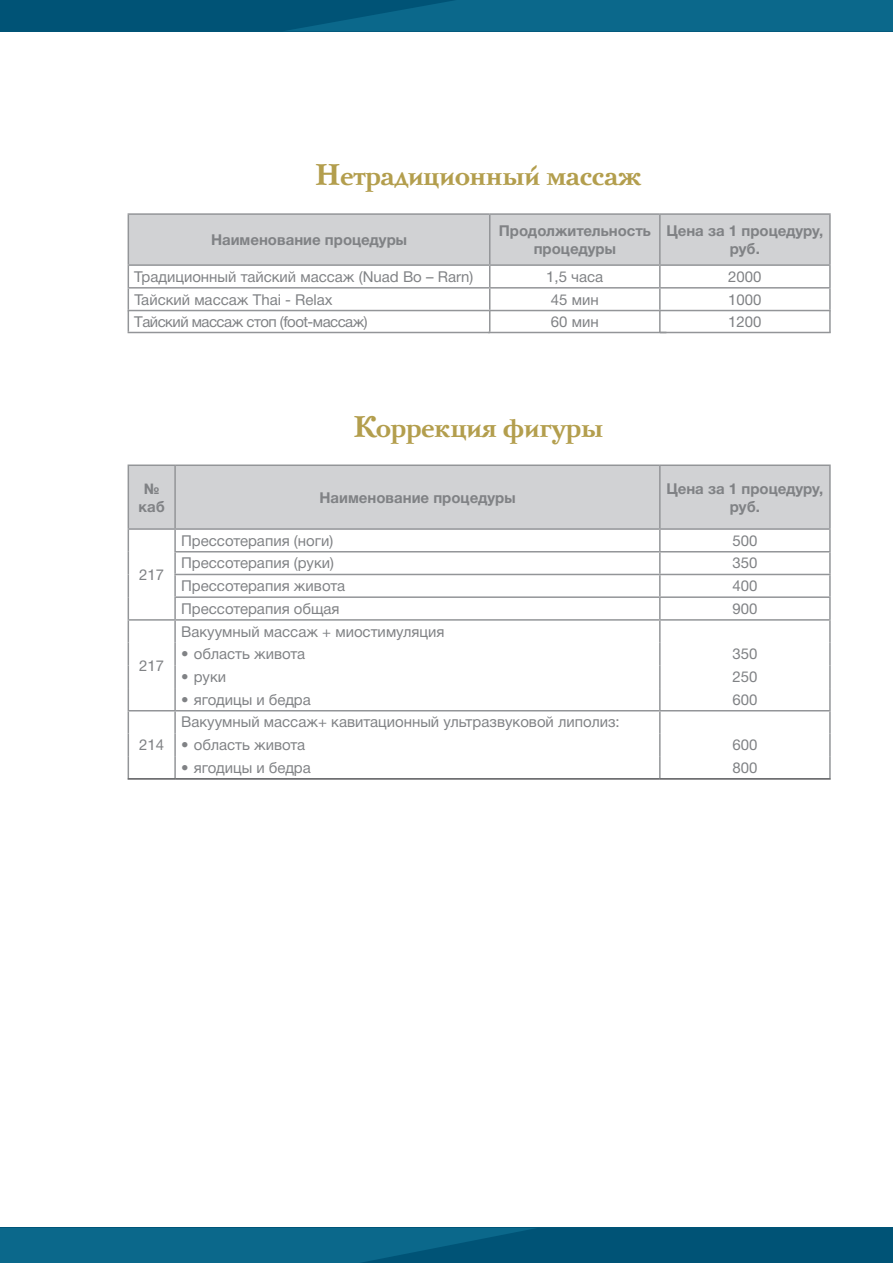
<style>
.page{position:relative;width:893px;height:1263px;background:#fff}
.page>*{position:absolute;margin:0;border:0;box-sizing:border-box;transform-origin:0 0}
.t1{font:700 30px "Bazhanov C";letter-spacing:-.02em;color:#b39e4d}
.t2{font:15px "Helvetica Neue Cyr";color:#808285}
.t3{font:700 15px/18px "Helvetica Neue Cyr";color:#808285;text-align:center}
.t4{font:15px "Helvetica Neue Cyr";letter-spacing:-.035em;color:#808285}
</style>
<div class="page">
<div style="left:0;top:0;width:893px;height:31px;background:#005376"></div>
<div style="left:0;top:1228px;width:893px;height:35px;background:#005376"></div>
<svg style="left:0;top:1228px;width:535px;height:35px"></svg>
<svg style="left:287px;top:0;width:606px;height:31px;background:#096588"></svg>
<hr style="left:660px;top:287px;width:171px;height:2px;background:#939598">
<hr style="left:660px;top:310px;width:171px;height:1px;background:#939598">
<hr style="left:660px;top:264px;width:171px;height:2px;background:#939598">
<hr style="left:128px;top:213px;width:362px;height:2px;background:#939598">
<hr style="left:490px;top:213px;width:170px;height:2px;background:#939598">
<hr style="left:660px;top:213px;width:171px;height:2px;background:#939598">
<hr style="left:829px;top:215px;width:2px;height:49px;background:#939598">
<hr style="left:829px;top:266px;width:2px;height:21px;background:#939598">
<hr style="left:829px;top:289px;width:2px;height:21px;background:#939598">
<hr style="left:660px;top:528px;width:171px;height:2px;background:#939598">
<hr style="left:829px;top:530px;width:2px;height:21px;background:#939598">
<hr style="left:660px;top:551px;width:171px;height:1px;background:#939598">
<hr style="left:829px;top:552px;width:2px;height:22px;background:#939598">
<hr style="left:660px;top:574px;width:171px;height:1px;background:#939598">
<hr style="left:829px;top:575px;width:2px;height:21px;background:#939598">
<hr style="left:660px;top:596px;width:171px;height:2px;background:#939598">
<hr style="left:829px;top:598px;width:2px;height:21px;background:#939598">
<hr style="left:660px;top:619px;width:171px;height:2px;background:#939598">
<hr style="left:829px;top:621px;width:2px;height:22px;background:#939598">
<hr style="left:829px;top:643px;width:2px;height:22px;background:#939598">
<hr style="left:829px;top:665px;width:2px;height:23px;background:#939598">
<hr style="left:829px;top:688px;width:2px;height:22px;background:#939598">
<hr style="left:660px;top:710px;width:171px;height:1px;background:#939598">
<hr style="left:829px;top:711px;width:2px;height:22px;background:#939598">
<hr style="left:829px;top:733px;width:2px;height:23px;background:#939598">
<hr style="left:829px;top:756px;width:2px;height:22px;background:#939598">
<hr style="left:128px;top:464px;width:47px;height:2px;background:#939598">
<hr style="left:175px;top:464px;width:485px;height:2px;background:#939598">
<hr style="left:660px;top:464px;width:171px;height:2px;background:#939598">
<hr style="left:829px;top:466px;width:2px;height:62px;background:#939598">
<svg style="left:128px;top:466px;width:702px;height:312px"></svg>
<hr style="left:174px;top:688px;width:2px;height:22px;background:#939598">
<hr style="left:128px;top:710px;width:47px;height:1px;background:#939598">
<hr style="left:128px;top:778px;width:47px;height:2px;background:#57585a">
<hr style="left:175px;top:778px;width:485px;height:2px;background:#57585a">
<hr style="left:660px;top:778px;width:171px;height:2px;background:#57585a">
<hr style="left:128px;top:332px;width:362px;height:1px;background:#939598">
<svg style="left:128px;top:214px;width:702px;height:118px"></svg>
<hr style="left:488px;top:332px;width:178px;height:1px;background:#939598">
<hr style="left:659px;top:311px;width:2px;height:21px;background:#939598">
<hr style="left:660px;top:332px;width:171px;height:1px;background:#939598">
<hr style="left:829px;top:311px;width:2px;height:21px;background:#939598">
<h1 class="t1" style="left:315px;top:154px;width:328px">Нетрадиционный массаж</h1>
<p class="t3" style="left:211px;top:231px;width:198px">Наименование процедуры</p>
<p class="t3" style="left:499px;top:222px;width:154px">Продолжительность процедуры</p>
<p class="t3" style="left:666px;top:222px;width:158px">Цена за 1 процедуру, руб.</p>
<p class="t2" style="left:134px;top:268px;width:341px">Традиционный тайский массаж (Nuad Bo – Rarn)</p>
<p class="t2" style="left:546px;top:268px;width:59px">1,5 часа</p>
<p class="t2" style="left:728px;top:268px;width:35px">2000</p>
<p class="t2" style="left:134px;top:291px;width:200px">Тайский массаж Thai - Relax</p>
<p class="t2" style="left:551px;top:291px;width:49px">45 мин</p>
<p class="t2" style="left:728px;top:291px;width:35px">1000</p>
<p class="t4" style="left:134px;top:314px;width:235px">Тайский массаж стоп (foot-массаж)</p>
<p class="t2" style="left:551px;top:314px;width:49px">60 мин</p>
<p class="t2" style="left:728px;top:314px;width:35px">1200</p>
<h1 class="t1" style="left:354px;top:406px;width:251px">Коррекция фигуры</h1>
<p class="t3" style="left:139px;top:479px;width:28px">№ каб</p>
<p class="t3" style="left:319px;top:488px;width:198px">Наименование процедуры</p>
<p class="t3" style="left:666px;top:479px;width:158px">Цена за 1 процедуру, руб.</p>
<p class="t2" style="left:139px;top:566px;width:27px">217</p>
<p class="t2" style="left:139px;top:657px;width:27px">217</p>
<p class="t2" style="left:139px;top:737px;width:27px">214</p>
<p class="t2" style="left:181px;top:532px;width:154px">Прессотерапия (ноги)</p>
<p class="t2" style="left:732px;top:532px;width:27px">500</p>
<p class="t2" style="left:181px;top:555px;width:154px">Прессотерапия (руки)</p>
<p class="t2" style="left:732px;top:555px;width:27px">350</p>
<p class="t2" style="left:181px;top:578px;width:165px">Прессотерапия живота</p>
<p class="t2" style="left:732px;top:578px;width:27px">400</p>
<p class="t2" style="left:181px;top:600px;width:160px">Прессотерапия общая</p>
<p class="t2" style="left:732px;top:600px;width:27px">900</p>
<p class="t2" style="left:181px;top:623px;width:265px">Вакуумный массаж + миостимуляция</p>
<p class="t2" style="left:181px;top:646px;width:126px">• область живота</p>
<p class="t2" style="left:732px;top:646px;width:27px">350</p>
<p class="t2" style="left:181px;top:668px;width:47px">• руки</p>
<p class="t2" style="left:732px;top:668px;width:27px">250</p>
<p class="t2" style="left:181px;top:691px;width:131px">• ягодицы и бедра</p>
<p class="t2" style="left:732px;top:691px;width:27px">600</p>
<p class="t2" style="left:181px;top:714px;width:440px">Вакуумный массаж+ кавитационный ультразвуковой липолиз:</p>
<p class="t2" style="left:181px;top:737px;width:126px">• область живота</p>
<p class="t2" style="left:732px;top:737px;width:27px">600</p>
<p class="t2" style="left:181px;top:759px;width:131px">• ягодицы и бедра</p>
<p class="t2" style="left:732px;top:759px;width:27px">800</p>
</div>
